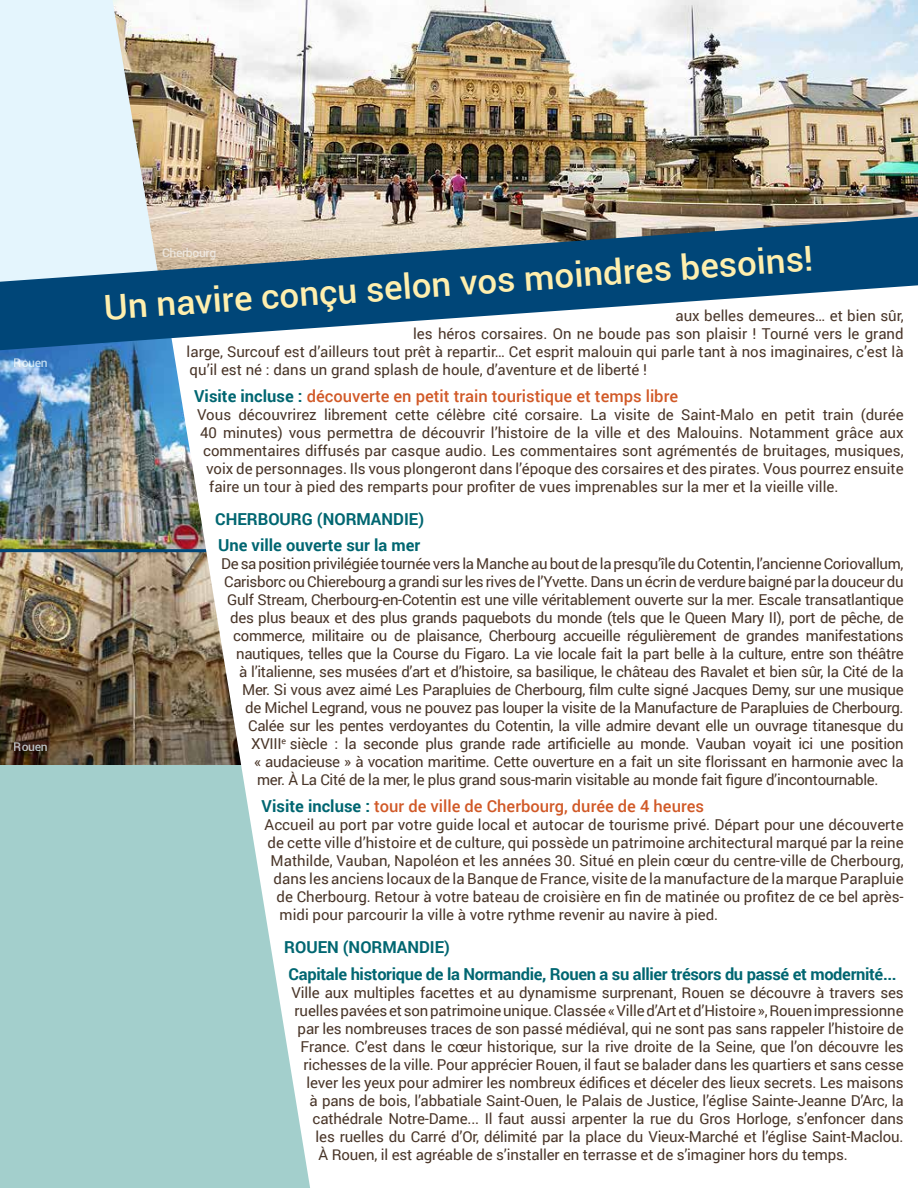
<style>
.page{position:relative;width:918px;height:1188px;background:#fff}
.page>*{position:absolute;margin:0;border:0;box-sizing:border-box;transform-origin:0 0}
.t1{font:500 34.5px "Roboto";color:#ffefae}
.t2{font:500 16.5px "Roboto";color:#d15927}
.t3{font:700 16.5px/26.5px "Roboto";letter-spacing:-.02em;color:#006671}
.t4{font:700 16.5px/26.5px "Roboto";color:#006671}
.t5{font:15px "Roboto";letter-spacing:-.01em;color:#493528}
.t6{font:500 12px "Roboto";letter-spacing:-.03em;color:#e4f5fd}
.s1{font-weight:700;color:#006671}
</style>
<div class="page">
<img style="left:0;top:350px;width:162px;height:199px">
<img style="left:0;top:552px;width:162px;height:213px">
<img style="left:159px;top:0;width:759px;height:217px">
<div style="left:0;top:765px;width:310px;height:423px;background:#a3cfcc"></div>
<svg style="left:0;top:0;width:159px;height:217px;background:#dbe6e8"></svg>
<hr style="left:0;top:549px;width:210px;height:3px;background:#004678">
<svg style="left:162px;top:350px;width:148px;height:836px"></svg>
<svg style="left:0;top:217px;width:918px;height:133px;fill:#004678"></svg>
<p class="t6" style="left:14px;top:354px;width:35px">Rouen</p>
<p class="t6" style="left:14px;top:738px;width:35px">Rouen</p>
<h1 class="t1" style="left:102px;top:283px;width:712px;rotate:-4deg">Un navire conçu selon vos moindres besoins!</h1>
<p class="t6" style="left:162px;top:244px;width:56px">Cherbourg</p>
<p class="t5" style="left:676px;top:305px;width:230px">aux belles demeures… et bien sûr,</p>
<p class="t5" style="left:413px;top:323px;width:492px">les héros corsaires. On ne boude pas son plaisir ! Tourné vers le grand</p>
<p class="t5" style="left:187px;top:341px;width:719px">large, Surcouf est d’ailleurs tout prêt à repartir… Cet esprit malouin qui parle tant à nos imaginaires, c’est là</p>
<p class="t5" style="left:190px;top:359px;width:459px">qu’il est né : dans un grand splash de houle, d’aventure et de liberté !</p>
<p class="t2" style="left:194px;top:384px;width:485px"><span class="s1">Visite incluse :</span> découverte en petit train touristique et temps libre</p>
<p class="t5" style="left:197px;top:404px;width:708px">Vous découvrirez librement cette célèbre cité corsaire. La visite de Saint-Malo en petit train (durée</p>
<p class="t5" style="left:200px;top:422px;width:705px">40 minutes) vous permettra de découvrir l’histoire de la ville et des Malouins. Notamment grâce aux</p>
<p class="t5" style="left:203px;top:440px;width:702px">commentaires diffusés par casque audio. Les commentaires sont agrémentés de bruitages, musiques,</p>
<p class="t5" style="left:206px;top:458px;width:699px">voix de personnages. Ils vous plongeront dans l’époque des corsaires et des pirates. Vous pourrez ensuite</p>
<p class="t5" style="left:209px;top:476px;width:631px">faire un tour à pied des remparts pour profiter de vues imprenables sur la mer et la vieille ville.</p>
<p class="t4" style="left:215px;top:505px;width:210px">CHERBOURG (NORMANDIE)<br>Une ville ouverte sur la mer</p>
<p class="t5" style="left:221px;top:554px;width:684px">De sa position privilégiée tournée vers la Manche au bout de la presqu’île du Cotentin, l’ancienne Coriovallum,</p>
<p class="t5" style="left:224px;top:572px;width:681px">Carisborc ou Chierebourg a grandi sur les rives de l’Yvette. Dans un écrin de verdure baigné par la douceur du</p>
<p class="t5" style="left:227px;top:590px;width:678px">Gulf Stream, Cherbourg-en-Cotentin est une ville véritablement ouverte sur la mer. Escale transatlantique</p>
<p class="t5" style="left:230px;top:608px;width:675px">des plus beaux et des plus grands paquebots du monde (tels que le Queen Mary II), port de pêche, de</p>
<p class="t5" style="left:233px;top:626px;width:672px">commerce, militaire ou de plaisance, Cherbourg accueille régulièrement de grandes manifestations</p>
<p class="t5" style="left:236px;top:644px;width:669px">nautiques, telles que la Course du Figaro. La vie locale fait la part belle à la culture, entre son théâtre</p>
<p class="t5" style="left:239px;top:662px;width:666px">à l’italienne, ses musées d’art et d’histoire, sa basilique, le château des Ravalet et bien sûr, la Cité de la</p>
<p class="t5" style="left:242px;top:680px;width:663px">Mer. Si vous avez aimé Les Parapluies de Cherbourg, film culte signé Jacques Demy, sur une musique</p>
<p class="t5" style="left:245px;top:698px;width:660px">de Michel Legrand, vous ne pouvez pas louper la visite de la Manufacture de Parapluies de Cherbourg.</p>
<p class="t5" style="left:248px;top:716px;width:657px">Calée sur les pentes verdoyantes du Cotentin, la ville admire devant elle un ouvrage titanesque du</p>
<p class="t5" style="left:251px;top:734px;width:654px">XVIII<sup>e</sup> siècle : la seconde plus grande rade artificielle au monde. Vauban voyait ici une position</p>
<p class="t5" style="left:254px;top:752px;width:651px">« audacieuse » à vocation maritime. Cette ouverture en a fait un site florissant en harmonie avec la</p>
<p class="t5" style="left:257px;top:770px;width:623px">mer. À La Cité de la mer, le plus grand sous-marin visitable au monde fait figure d’incontournable.</p>
<p class="t2" style="left:262px;top:795px;width:444px"><span class="s1">Visite incluse :</span> tour de ville de Cherbourg, durée de 4 heures</p>
<p class="t5" style="left:265px;top:814px;width:641px">Accueil au port par votre guide local et autocar de tourisme privé. Départ pour une découverte</p>
<p class="t5" style="left:268px;top:832px;width:638px">de cette ville d’histoire et de culture, qui possède un patrimoine architectural marqué par la reine</p>
<p class="t5" style="left:271px;top:850px;width:634px">Mathilde, Vauban, Napoléon et les années 30. Situé en plein cœur du centre-ville de Cherbourg,</p>
<p class="t5" style="left:274px;top:868px;width:632px">dans les anciens locaux de la Banque de France, visite de la manufacture de la marque Parapluie</p>
<p class="t5" style="left:277px;top:886px;width:629px">de Cherbourg. Retour à votre bateau de croisière en fin de matinée ou profitez de ce bel après-</p>
<p class="t5" style="left:280px;top:904px;width:440px">midi pour parcourir la ville à votre rythme revenir au navire à pied.</p>
<p class="t3" style="left:284px;top:933px;width:614px">ROUEN (NORMANDIE)<br>Capitale historique de la Normandie, Rouen a su allier trésors du passé et modernité...</p>
<p class="t5" style="left:292px;top:982px;width:614px">Ville aux multiples facettes et au dynamisme surprenant, Rouen se découvre à travers ses</p>
<p class="t5" style="left:295px;top:1000px;width:610px">ruelles pavées et son patrimoine unique. Classée « Ville d’Art et d’Histoire », Rouen impressionne</p>
<p class="t5" style="left:298px;top:1018px;width:607px">par les nombreuses traces de son passé médiéval, qui ne sont pas sans rappeler l’histoire de</p>
<p class="t5" style="left:301px;top:1036px;width:604px">France. C’est dans le cœur historique, sur la rive droite de la Seine, que l’on découvre les</p>
<p class="t5" style="left:304px;top:1054px;width:602px">richesses de la ville. Pour apprécier Rouen, il faut se balader dans les quartiers et sans cesse</p>
<p class="t5" style="left:307px;top:1072px;width:599px">lever les yeux pour admirer les nombreux édifices et déceler des lieux secrets. Les maisons</p>
<p class="t5" style="left:310px;top:1090px;width:596px">à pans de bois, l’abbatiale Saint-Ouen, le Palais de Justice, l’église Sainte-Jeanne D’Arc, la</p>
<p class="t5" style="left:313px;top:1108px;width:593px">cathédrale Notre-Dame... Il faut aussi arpenter la rue du Gros Horloge, s’enfoncer dans</p>
<p class="t5" style="left:316px;top:1126px;width:590px">les ruelles du Carré d’Or, délimité par la place du Vieux-Marché et l’église Saint-Maclou.</p>
<p class="t5" style="left:319px;top:1144px;width:531px">À Rouen, il est agréable de s’installer en terrasse et de s’imaginer hors du temps.</p>
</div>
